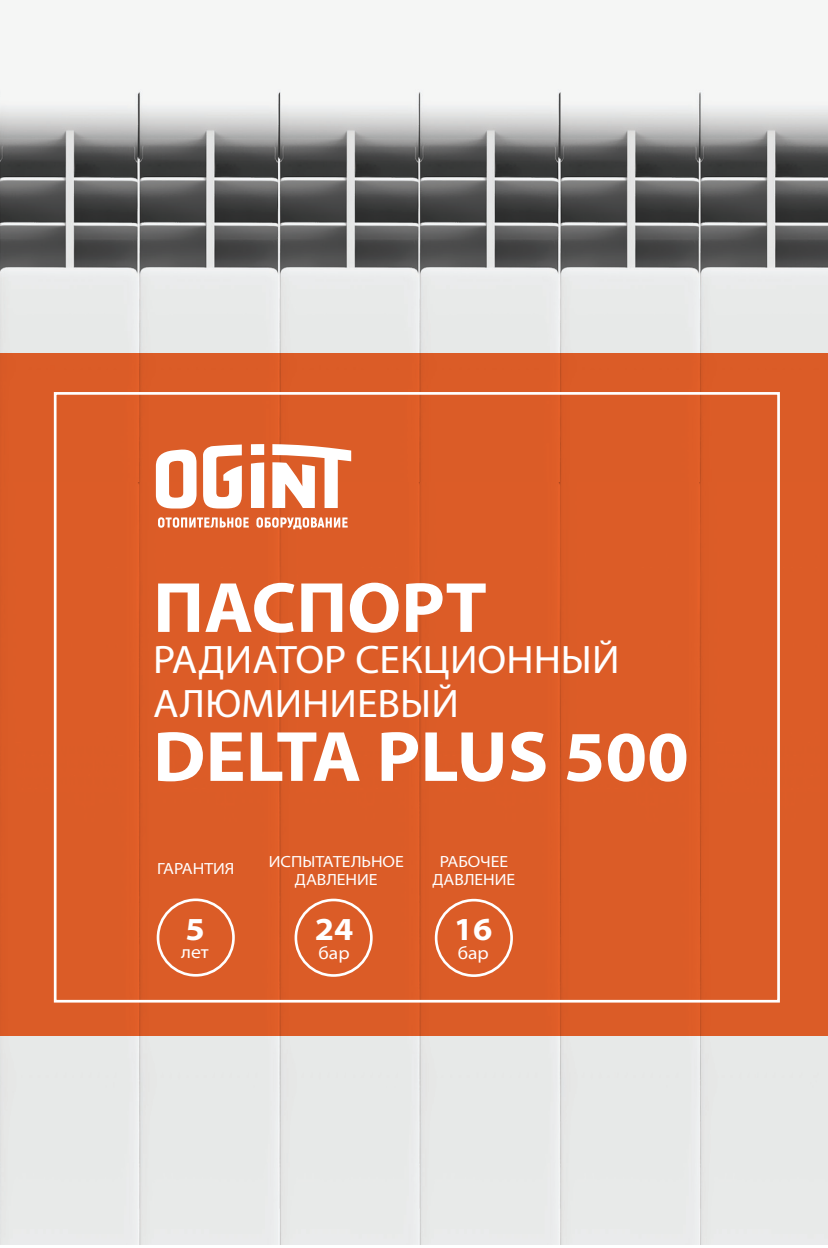
<style>
.page{position:relative;width:828px;height:1248px;background:#fff}
.page>*{position:absolute;margin:0;border:0;box-sizing:border-box;transform-origin:0 0}
.t1{font:700 71.8px/148.8px "Myriad Pro";color:#fff;scale:1.05 1}
.t2{font:39.8px/43.8px "Myriad Pro";color:#fff;scale:1.05 1}
.t3{font:700 semi-expanded 32.2px "Myriad Pro";color:#fff}
.t4{font:semi-expanded 18px "Myriad Pro";color:#fff}
.t5{font:semi-expanded 16.2px/17.6px "Myriad Pro";color:#fff;text-align:center}
</style>
<div class="page">
<img style="left:0;top:89px;width:828px;height:264px">
<div style="left:0;top:1035px;width:828px;height:208px;background:#e7e9e8"></div>
<div style="left:0;top:353px;width:828px;height:682px;background:#db5c27"></div>
<div style="left:435px;top:898px;width:78px;height:78px;border:3px solid #fff;border-radius:50%"></div>
<div style="left:294px;top:898px;width:79px;height:78px;border:3px solid #fff;border-radius:50%"></div>
<div style="left:157px;top:898px;width:78px;height:78px;border:3px solid #fff;border-radius:50%"></div>
<svg style="left:156px;top:449px;width:41px;height:59px"></svg>
<svg style="left:251px;top:462px;width:13px;height:46px"></svg>
<svg style="left:203px;top:444px;width:39px;height:64px"></svg>
<svg style="left:251px;top:444px;width:13px;height:11px"></svg>
<svg style="left:272px;top:444px;width:79px;height:64px"></svg>
<svg style="left:158px;top:517px;width:91px;height:10px"></svg>
<svg style="left:256px;top:517px;width:92px;height:12px"></svg>
<div style="left:54px;top:392px;width:726px;height:610px;border:3px solid #fff"></div>
<h1 class="t1" style="left:153px;top:531px;width:512px">ПАСПОРТ<br>DELTA PLUS 500</h1>
<h2 class="t2" style="left:153px;top:637px;width:446px">РАДИАТОР СЕКЦИОННЫЙ<br>АЛЮМИНИЕВЫЙ</h2>
<p class="t5" style="left:157px;top:860px;width:79px">ГАРАНТИЯ</p>
<h3 class="t3" style="left:185px;top:910px;width:21px">5</h3>
<p class="t4" style="left:181px;top:942px;width:29px">лет</p>
<p class="t5" style="left:269px;top:853px;width:137px">ИСПЫТАТЕЛЬНОЕ<br>ДАВЛЕНИЕ</p>
<h3 class="t3" style="left:315px;top:911px;width:40px">24</h3>
<p class="t4" style="left:318px;top:942px;width:33px">бар</p>
<p class="t5" style="left:432px;top:853px;width:84px">РАБОЧЕЕ<br>ДАВЛЕНИЕ</p>
<h3 class="t3" style="left:454px;top:911px;width:40px">16</h3>
<p class="t4" style="left:458px;top:942px;width:33px">бар</p>
</div>
